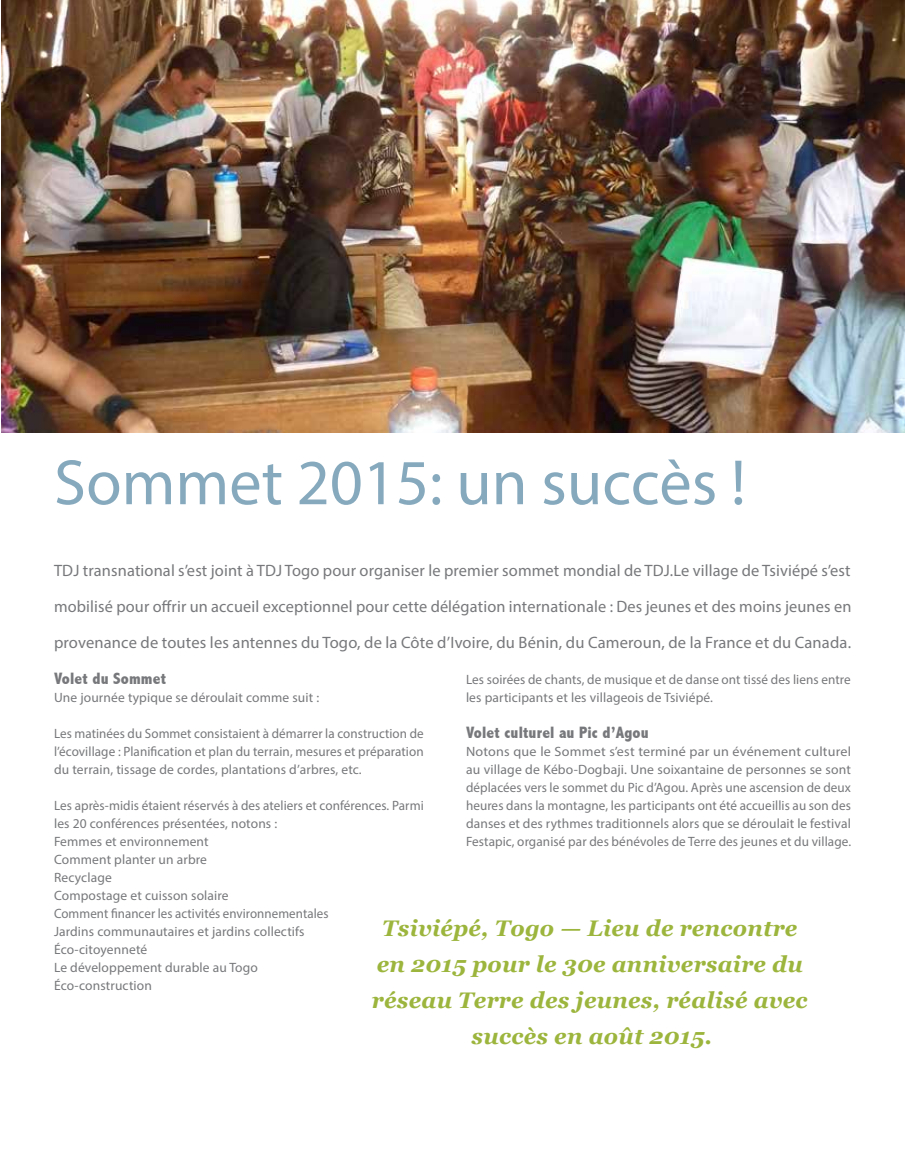
<style>
.page{position:relative;width:905px;height:1175px;background:#fff}
.page>*{position:absolute;margin:0;border:0;box-sizing:border-box;transform-origin:0 0}
.t1{font:64.5px "Myriad Pro";color:#6894ad}
.t2{font:italic 700 22.5px/36px "Georgia";letter-spacing:.01em;color:#9cb53c;text-align:center}
.t3{font:16.5px/36px "Myriad Pro";letter-spacing:.01em;color:#77787b;text-align:justify}
.t4{font:800 condensed 16.5px "Abadi";letter-spacing:.01em;color:#77787b}
.t5{font:13.5px/18px "Myriad Pro";letter-spacing:.01em;color:#77787b}
.t6{font:13.5px/18px "Myriad Pro";letter-spacing:.01em;color:#77787b;text-align:justify;scale:1.04 1}
</style>
<div class="page">
<img style="left:2px;top:0;width:902px;height:432px">
<h1 class="t1" style="left:54px;top:443px;width:693px">Sommet 2015: un succès !</h1>
<p class="t3" style="left:54px;top:552px;width:798px">TDJ transnational s’est joint à TDJ Togo pour organiser le premier sommet mondial de TDJ.Le village de Tsiviépé s’est mobilisé pour offrir un accueil exceptionnel pour cette délégation internationale : Des jeunes et des moins jeunes en provenance de toutes les antennes du Togo, de la Côte d’Ivoire, du Bénin, du Cameroun, de la France et du Canada.</p>
<p class="t4" style="left:54px;top:669px;width:113px">Volet du Sommet</p>
<p class="t5" style="left:54px;top:688px;width:266px">Une journée typique se déroulait comme suit :</p>
<p class="t5" style="left:54px;top:724px;width:371px;text-align:justify">Les matinées du Sommet consistaient à démarrer la construction de l’écovillage : Planification et plan du terrain, mesures et préparation du terrain, tissage de cordes, plantations d’arbres, etc.</p>
<p class="t5" style="left:54px;top:796px;width:371px">Les après-midis étaient réservés à des ateliers et conférences. Parmi les 20 conférences présentées, notons :<br>Femmes et environnement<br>Comment planter un arbre<br>Recyclage<br>Compostage et cuisson solaire<br>Comment financer les activités environnementales<br>Jardins communautaires et jardins collectifs<br>Éco-citoyenneté<br>Le développement durable au Togo<br>Éco-construction</p>
<p class="t5" style="left:466px;top:670px;width:386px">Les soirées de chants, de musique et de danse ont tissé des liens entre les participants et les villageois de Tsiviépé.</p>
<p class="t4" style="left:466px;top:723px;width:184px">Volet culturel au Pic d’Agou</p>
<p class="t6" style="left:466px;top:742px;width:372px">Notons que le Sommet s’est terminé par un événement culturel au village de Kébo-Dogbaji. Une soixantaine de personnes se sont déplacées vers le sommet du Pic d’Agou. Après une ascension de deux heures dans la montagne, les participants ont été accueillis au son des danses et des rythmes traditionnels alors que se déroulait le festival Festapic, organisé par des bénévoles de Terre des jeunes et du village.</p>
<h2 class="t2" style="left:372px;top:909px;width:437px">Tsiviépé, Togo — Lieu de rencontre en 2015 pour le 30e anniversaire du réseau Terre des jeunes, réalisé avec succès en août 2015.</h2>
</div>
